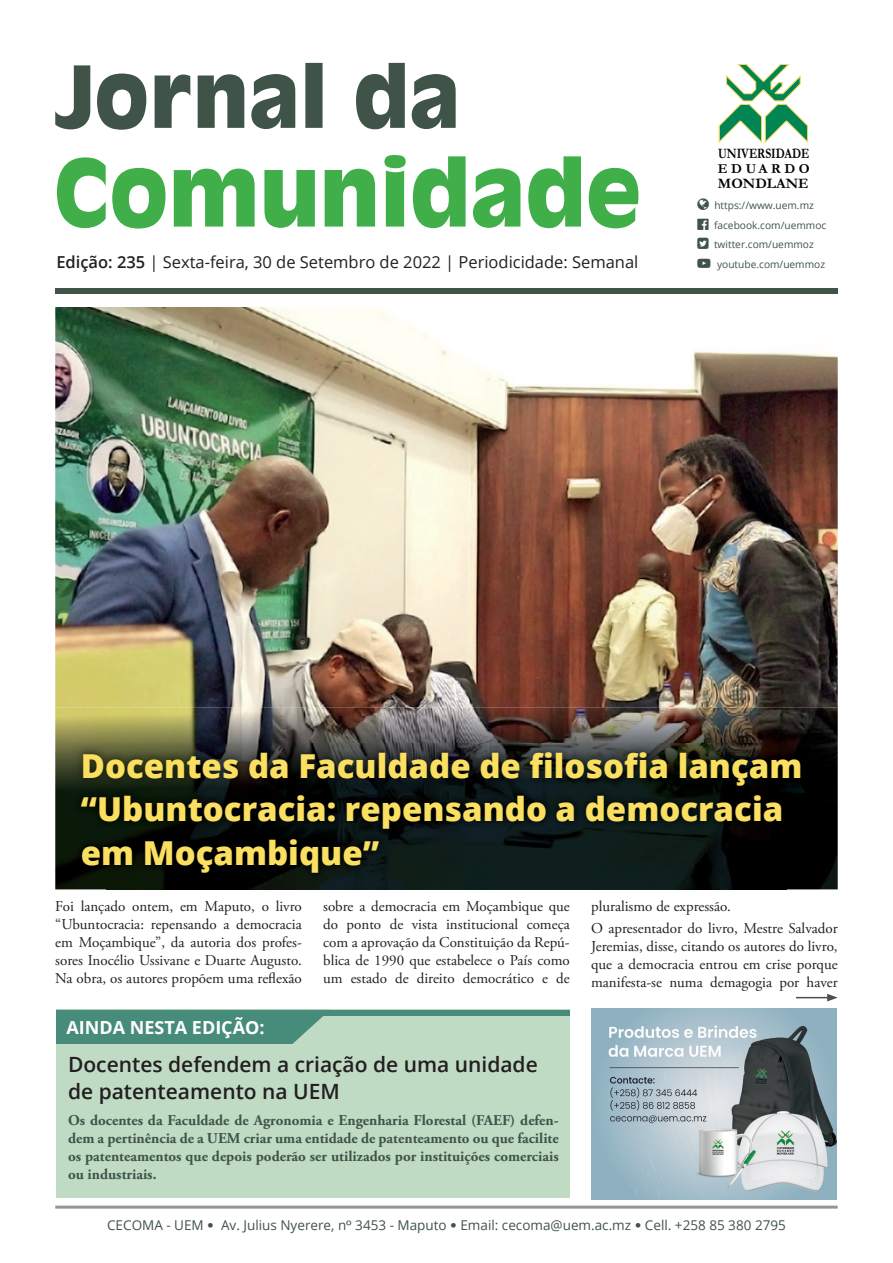
<style>
.page{position:relative;width:893px;height:1263px;background:#fff}
.page>*{position:absolute;margin:0;border:0;box-sizing:border-box;transform-origin:0 0}
.t1{font:800 33px/43.5px "Open Sans";color:#fadf60}
.t2{font:600 21px/27px "Open Sans";color:#231f20}
.t3{font:700 18px "Open Sans";color:#fff}
.t4{font:16.5px "Open Sans";color:#231f20}
.t5{font:15px/18px "Adobe Garamond Pro";color:#231f20;text-align:justify}
.t6{font:700 15px/18px "Adobe Garamond Pro";color:#405349;text-align:justify}
.t7{font:700 14.7px "Garamond";color:#000}
.t8{font:700 14.55px "Garamond";color:#000;scale:.8 1}
.t9{font:700 13.8px "Garamond";letter-spacing:.255em;color:#000}
.t10{font:13.5px "Open Sans";color:#405349}
.t11{font:10.2px/19.5px "Open Sans";color:#405349}
.s1{font-weight:600}
.s2{font-family:"Museo Sans 300"}
.s3{font-family:"Poppins"}
</style>
<div class="page">
<img style="left:55px;top:307px;width:783px;height:400px">
<hr style="left:55px;top:1205px;width:783px;height:3px;background:#939598">
<svg style="left:57px;top:155px;width:581px;height:74px"></svg>
<svg style="left:356px;top:63px;width:100px;height:66px"></svg>
<svg style="left:198px;top:63px;width:125px;height:66px"></svg>
<svg style="left:55px;top:65px;width:135px;height:65px"></svg>
<svg style="left:718px;top:64px;width:91px;height:79px"></svg>
<div style="left:56px;top:1010px;width:514px;height:188px;background:#c0dbc4"></div>
<svg style="left:56px;top:1010px;width:274px;height:34px;background:#509280"></svg>
<div style="left:123px;top:1010px;width:447px;height:5px;background:#478c7b"></div>
<div style="left:55px;top:288px;width:783px;height:6px;background:#405349"></div>
<hr style="left:796px;top:997px;width:33px;height:1px;background:#4b4f4d">
<svg style="left:827px;top:994px;width:11px;height:7px"></svg>
<img style="left:55px;top:707px;width:783px;height:45px">
<img style="left:55px;top:752px;width:52px;height:137px">
<img style="left:786px;top:752px;width:52px;height:137px">
<img style="left:107px;top:882px;width:679px;height:7px">
<img style="left:72px;top:743px;width:738px;height:139px">
<img style="left:591px;top:1008px;width:246px;height:192px">
<p class="t8" style="left:718px;top:144px;width:116px">UNIVERSIDADE</p>
<p class="t9" style="left:718px;top:159px;width:93px">EDUARDO</p>
<p class="t7" style="left:718px;top:173px;width:92px">MONDLANE</p>
<p class="t11" style="left:714px;top:196px;width:114px">https://www.uem.mz facebook.com/uemmoc twitter.com/uemmoz</p>
<p class="t4" style="left:56px;top:250px;width:584px"><span class="s1">Edição: 235</span> | Sexta-feira, 30 de Setembro de 2022 | Periodicidade: Semanal</p>
<p class="t11" style="left:717px;top:254px;width:110px">youtube.com/uemmoz</p>
<h1 class="t1" style="left:81px;top:742px;width:723px">Docentes da Faculdade de filosofia lançam “Ubuntocracia: repensando a democracia em Moçambique”</h1>
<p class="t5" style="left:55px;top:898px;width:248px">Foi lançado ontem, em Maputo, o livro “Ubuntocracia: repensando a democracia em Moçambique”, da autoria dos profes&shy;sores Inocélio Ussivane e Duarte Augusto.<br>Na obra, os autores propõem uma reflexão</p>
<p class="t5" style="left:323px;top:898px;width:248px">sobre a democracia em Moçambique que do ponto de vista institucional começa com a aprovação da Constituição da Repú&shy;blica de 1990 que estabelece o País como um estado de direito democrático e de</p>
<p class="t5" style="left:591px;top:896px;width:248px;line-height:22.2px">pluralismo de expressão.<br>O apresentador do livro, Mestre Salvador</p>
<p class="t5" style="left:591px;top:938px;width:248px">Jeremias, disse, citando os autores do livro, que a democracia entrou em crise porque manifesta-se numa demagogia por haver</p>
<p class="t3" style="left:66px;top:1014px;width:200px">AINDA NESTA EDIÇÃO:</p>
<h2 class="t2" style="left:68px;top:1050px;width:471px">Docentes defendem a criação de uma unidade de patenteamento na UEM</h2>
<p class="t6" style="left:68px;top:1111px;width:492px">Os docentes da Faculdade de Agronomia e Engenharia Florestal (FAEF) defen&shy;dem a pertinência de a UEM criar uma entidade de patenteamento ou que facilite os patenteamentos que depois poderão ser utilizados por instituições comerciais ou industriais.</p>
<p class="t10" style="left:107px;top:1216px;width:680px">CECOMA - UEM <span class="s2">∞</span> Av. Julius Nyerere, n<span class="s3">°</span> 3453 - Maputo <span class="s2">∞</span> Email: cecoma@uem.ac.mz <span class="s2">∞</span> Cell. +258 85 380 2795</p>
</div>
